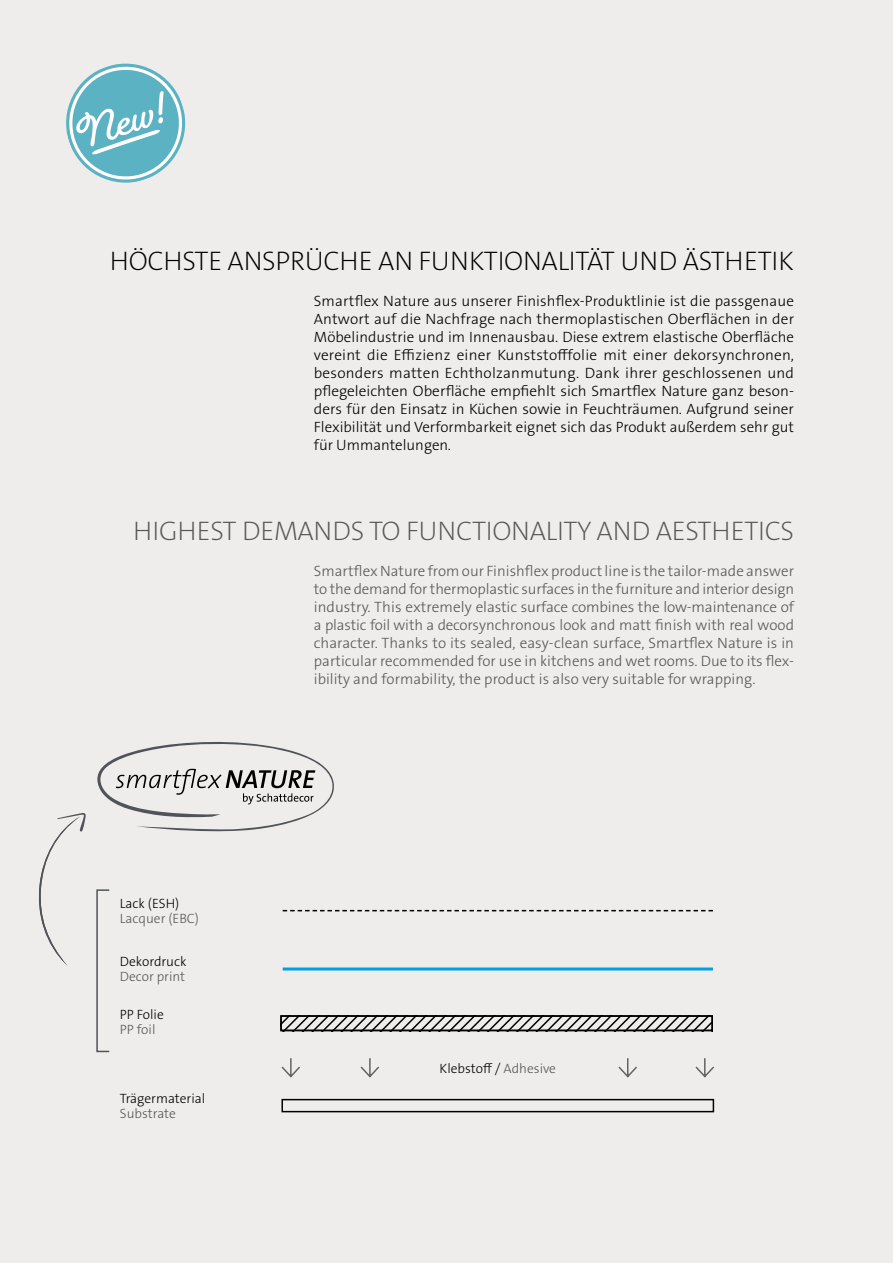
<style>
.page{position:relative;width:893px;height:1263px;background:#efedec}
.page>*{position:absolute;margin:0;border:0;box-sizing:border-box;transform-origin:0 0}
.t1{font:200 27px "The Sans E5";letter-spacing:-.01em;color:#000}
.t2{font:200 27px "The Sans E5";letter-spacing:-.01em;color:#575756}
.t3{font:300 15px/18px "The Sans B Plus W3";color:#000;text-align:justify}
.t4{font:300 15px/18px "The Sans B Plus W3";letter-spacing:.005em;color:#575756;text-align:justify}
.t5{font:300 13.5px "The Sans B Plus W3";color:#000}
.t6{font:300 13.5px "The Sans B Plus W3";color:#575756}
.s1{color:#575756}
</style>
<div class="page">
<div style="left:281px;top:1099px;width:433px;height:13px;border:2px solid #000"></div>
<svg style="left:281px;top:1058px;width:19px;height:20px"></svg>
<svg style="left:360px;top:1058px;width:19px;height:20px"></svg>
<svg style="left:695px;top:1058px;width:19px;height:20px"></svg>
<svg style="left:618px;top:1058px;width:19px;height:20px"></svg>
<svg style="left:97px;top:741px;width:237px;height:91px"></svg>
<svg style="left:39px;top:813px;width:47px;height:153px"></svg>
<div style="left:96px;top:889px;width:14px;height:163px;border:2px solid #50535a"></div>
<hr style="left:283px;top:967px;width:430px;height:3px;background:#009fe3">
<svg style="left:283px;top:910px;width:430px;height:1px"></svg>
<svg style="left:283px;top:1018px;width:427px;height:10px"></svg>
<div style="left:280px;top:1015px;width:433px;height:16px;border:2px solid #000"></div>
<svg style="left:66px;top:63px;width:120px;height:120px"></svg>
<h1 class="t1" style="left:110px;top:244px;width:686px">HÖCHSTE ANSPRÜCHE AN FUNKTIONALITÄT UND ÄSTHETIK</h1>
<p class="t3" style="left:314px;top:292px;width:482px">Smartflex Nature aus unserer Finishflex-Produktlinie ist die passgenaue Antwort auf die Nachfrage nach thermoplastischen Oberflächen in der Möbelindustrie und im Innenausbau. Diese extrem elastische Oberfläche vereint die Effizienz einer Kunststofffolie mit einer dekorsynchronen, besonders matten Echtholzanmutung. Dank ihrer geschlossenen und pflegeleichten Oberfläche empfiehlt sich Smartflex Nature ganz beson&shy;ders für den Einsatz in Küchen sowie in Feuchträumen. Aufgrund seiner Flexibilität und Verformbarkeit eignet sich das Produkt außerdem sehr gut für Ummantelungen.</p>
<h1 class="t2" style="left:133px;top:514px;width:662px">HIGHEST DEMANDS TO FUNCTIONALITY AND AESTHETICS</h1>
<p class="t5" style="left:120px;top:895px;width:61px">Lack (ESH)</p>
<p class="t6" style="left:120px;top:910px;width:81px">Lacquer (EBC)</p>
<p class="t5" style="left:120px;top:953px;width:68px">Dekordruck</p>
<p class="t6" style="left:120px;top:968px;width:67px">Decor print</p>
<p class="t5" style="left:120px;top:1006px;width:45px">PP Folie</p>
<p class="t6" style="left:120px;top:1021px;width:37px">PP foil</p>
<p class="t5" style="left:120px;top:1089px;width:87px">Trägermaterial</p>
<p class="t6" style="left:120px;top:1105px;width:58px">Substrate</p>
<p class="t4" style="left:314px;top:562px;width:482px">Smartflex Nature from our Finishflex product line is the tailor-made answer to the demand for thermoplastic surfaces in the furniture and interior design industry. This extremely elastic surface combines the low-maintenance of a plastic foil with a decorsynchronous look and matt finish with real wood character. Thanks to its sealed, easy-clean surface, Smartflex Nature is in particular recommended for use in kitchens and wet rooms. Due to its flex&shy;ibility and formability, the product is also very suitable for wrapping.</p>
<p class="t5" style="left:440px;top:1060px;width:118px">Klebstoff / <span class="s1">Adhesive</span></p>
</div>
